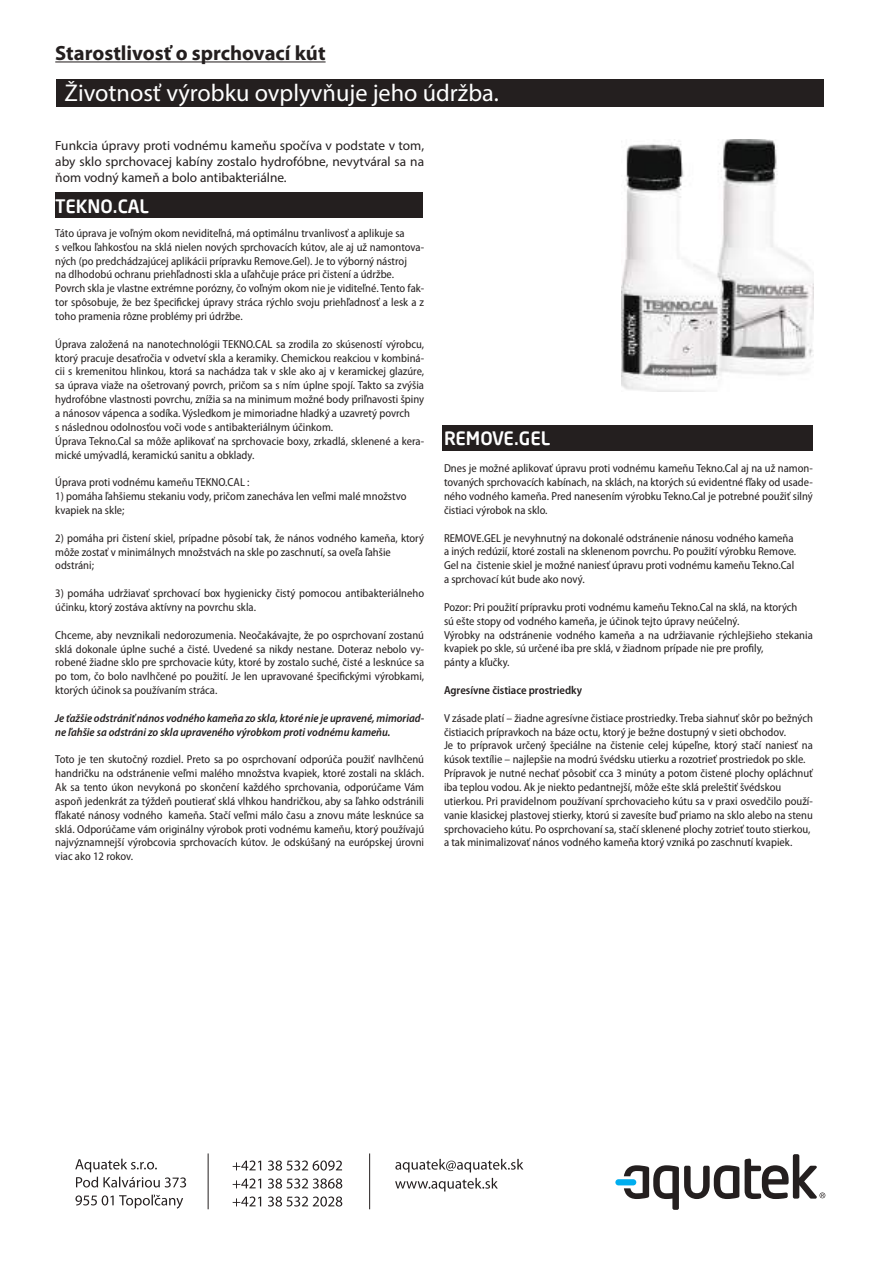
<style>
.page{position:relative;width:893px;height:1263px;background:#fff}
.page>*{position:absolute;margin:0;border:0;box-sizing:border-box;transform-origin:0 0}
.t1{font:24.3px "Myriad Pro";color:#fff}
.t2{font:700 20.7px "Myriad Pro";color:#241f1f}
.t3{font:500 18.15px "Neo Sans Pro";color:#fff}
.t4{font:13.35px/16px "Myriad Pro";color:#241f1f;text-align:justify}
.t5{font:semi-condensed 11.55px/13.8px "Myriad Pro";color:#241f1f}
.t6{font:italic 600 semi-condensed 11.55px/13.8px "Myriad Pro";color:#241f1f}
.t7{font:600 semi-condensed 11.55px "Myriad Pro";color:#241f1f}
</style>
<div class="page">
<div style="left:442px;top:425px;width:371px;height:25px;background:#241f1f"></div>
<div style="left:55px;top:193px;width:368px;height:25px;background:#241f1f"></div>
<img style="left:621px;top:140px;width:193px;height:251px">
<hr style="left:55px;top:61px;width:271px;height:1px;background:#241f1f">
<div style="left:56px;top:79px;width:767px;height:28px;background:#241f1f"></div>
<svg style="left:233px;top:1196px;width:109px;height:10px"></svg>
<svg style="left:233px;top:1178px;width:109px;height:10px"></svg>
<svg style="left:233px;top:1160px;width:109px;height:10px"></svg>
<svg style="left:395px;top:1159px;width:128px;height:13px"></svg>
<svg style="left:395px;top:1178px;width:103px;height:13px"></svg>
<svg style="left:75px;top:1194px;width:108px;height:14px"></svg>
<svg style="left:75px;top:1159px;width:111px;height:28px"></svg>
<hr style="left:208px;top:1153px;width:1px;height:56px;background:#241f1f">
<hr style="left:369px;top:1153px;width:1px;height:56px;background:#241f1f">
<svg style="left:624px;top:1154px;width:201px;height:56px"></svg>
<div style="left:615px;top:1179px;width:21px;height:6px;background:#00aeef;border-radius:3px"></div>
<h2 class="t2" style="left:55px;top:39px;width:272px">Starostlivosť o sprchovací kút</h2>
<h1 class="t1" style="left:65px;top:77px;width:436px">Životnosť výrobku ovplyvňuje jeho údržba.</h1>
<p class="t4" style="left:55px;top:137px;width:370px">Funkcia úpravy proti vodnému kameňu spočíva v podstate v tom, aby sklo sprchovacej kabíny zostalo hydrofóbne, nevytváral sa na ňom vodný kameň a bolo antibakteriálne.</p>
<h3 class="t3" style="left:55px;top:195px;width:95px">TEKNO.CAL</h3>
<p class="t5" style="left:55px;top:226px;width:370px">Táto úprava je voľným okom neviditeľná, má optimálnu trvanlivosť a aplikuje sa<br>s veľkou ľahkosťou na sklá nielen nových sprchovacích kútov, ale aj už namontova&shy;ných (po predchádzajúcej aplikácii prípravku Remove.Gel). Je to výborný nástroj<br>na dlhodobú ochranu priehľadnosti skla a uľahčuje práce pri čistení a údržbe.<br>Povrch skla je vlastne extrémne porózny, čo voľným okom nie je viditeľné. Tento fak&shy;tor spôsobuje, že bez špecifickej úpravy stráca rýchlo svoju priehľadnosť a lesk a z toho pramenia rôzne problémy pri údržbe.</p>
<p class="t5" style="left:55px;top:337px;width:370px">Úprava založená na nanotechnológii TEKNO.CAL sa zrodila zo skúseností výrobcu, ktorý pracuje desaťročia v odvetví skla a keramiky. Chemickou reakciou v kombiná&shy;cii s kremenitou hlinkou, ktorá sa nachádza tak v skle ako aj v keramickej glazúre, sa úprava viaže na ošetrovaný povrch, pričom sa s ním úplne spojí. Takto sa zvýšia hydrofóbne vlastnosti povrchu, znížia sa na minimum možné body priľnavosti špiny a nánosov vápenca a sodíka. Výsledkom je mimoriadne hladký a uzavretý povrch<br>s následnou odolnosťou voči vode s antibakteriálnym účinkom.<br>Úprava Tekno.Cal sa môže aplikovať na sprchovacie boxy, zrkadlá, sklenené a kera&shy;mické umývadlá, keramickú sanitu a obklady.</p>
<p class="t5" style="left:55px;top:475px;width:196px">Úprava proti vodnému kameňu TEKNO.CAL :</p>
<p class="t5" style="left:55px;top:489px;width:353px">1) pomáha ľahšiemu stekaniu vody, pričom zanecháva len veľmi malé množstvo kvapiek na skle;</p>
<p class="t5" style="left:55px;top:531px;width:370px">2) pomáha pri čistení skiel, prípadne pôsobí tak, že nános vodného kameňa, ktorý môže zostať v minimálnych množstvách na skle po zaschnutí, sa oveľa ľahšie odstráni;</p>
<p class="t5" style="left:55px;top:586px;width:370px">3) pomáha udržiavať sprchovací box hygienicky čistý pomocou antibakteriálneho účinku, ktorý zostáva aktívny na povrchu skla.</p>
<p class="t5" style="left:55px;top:628px;width:370px;text-align:justify">Chceme, aby nevznikali nedorozumenia. Neočakávajte, že po osprchovaní zostanú sklá dokonale úplne suché a čisté. Uvedené sa nikdy nestane. Doteraz nebolo vy&shy;robené žiadne sklo pre sprchovacie kúty, ktoré by zostalo suché, čisté a lesknúce sa po tom, čo bolo navlhčené po použití. Je len upravované špecifickými výrobkami, ktorých účinok sa používaním stráca.</p>
<p class="t6" style="left:55px;top:711px;width:370px">Je ťažšie odstrániť nános vodného kameňa zo skla, ktoré nie je upravené, mimoriad&shy;ne ľahšie sa odstráni zo skla upraveného výrobkom proti vodnému kameňu.</p>
<p class="t5" style="left:55px;top:752px;width:370px;text-align:justify">Toto je ten skutočný rozdiel. Preto sa po osprchovaní odporúča použiť navlhčenú handričku na odstránenie veľmi malého množstva kvapiek, ktoré zostali na sklách.<br>Ak sa tento úkon nevykoná po skončení každého sprchovania, odporúčame Vám aspoň jedenkrát za týždeň poutierať sklá vlhkou handričkou, aby sa ľahko odstránili fľakaté nánosy vodného kameňa. Stačí veľmi málo času a znovu máte lesknúce sa sklá. Odporúčame vám originálny výrobok proti vodnému kameňu, ktorý používajú najvýznamnejší výrobcovia sprchovacích kútov. Je odskúšaný na európskej úrovni viac ako 12 rokov.</p>
<h3 class="t3" style="left:444px;top:427px;width:108px">REMOVE.GEL</h3>
<p class="t5" style="left:444px;top:461px;width:370px;text-align:justify">Dnes je možné aplikovať úpravu proti vodnému kameňu Tekno.Cal aj na už namon&shy;tovaných sprchovacích kabínach, na sklách, na ktorých sú evidentné fľaky od usade&shy;ného vodného kameňa. Pred nanesením výrobku Tekno.Cal je potrebné použiť silný čistiaci výrobok na sklo.</p>
<p class="t5" style="left:444px;top:531px;width:354px">REMOVE.GEL je nevyhnutný na dokonalé odstránenie nánosu vodného kameňa a iných redúzií, ktoré zostali na sklenenom povrchu. Po použití výrobku Remove.<br>Gel na čistenie skiel je možné naniesť úpravu proti vodnému kameňu Tekno.Cal a sprchovací kút bude ako nový.</p>
<p class="t5" style="left:444px;top:600px;width:370px">Pozor: Pri použití prípravku proti vodnému kameňu Tekno.Cal na sklá, na ktorých<br>sú ešte stopy od vodného kameňa, je účinok tejto úpravy neúčelný.<br>Výrobky na odstránenie vodného kameňa a na udržiavanie rýchlejšieho stekania kvapiek po skle, sú určené iba pre sklá, v žiadnom prípade nie pre profily,<br>pánty a kľučky.</p>
<p class="t7" style="left:444px;top:683px;width:140px">Agresívne čistiace prostriedky</p>
<p class="t5" style="left:444px;top:711px;width:370px">V zásade platí – žiadne agresívne čistiace prostriedky. Treba siahnuť skôr po bežných čistiacich prípravkoch na báze octu, ktorý je bežne dostupný v sieti obchodov.<br>Je to prípravok určený špeciálne na čistenie celej kúpeľne, ktorý stačí naniesť na kúsok textílie – najlepšie na modrú švédsku utierku a rozotrieť prostriedok po skle.<br>Prípravok je nutné nechať pôsobiť cca 3 minúty a potom čistené plochy opláchnuť iba teplou vodou. Ak je niekto pedantnejší, môže ešte sklá preleštiť švédskou utierkou. Pri pravidelnom používaní sprchovacieho kútu sa v praxi osvedčilo použí&shy;vanie klasickej plastovej stierky, ktorú si zavesíte buď priamo na sklo alebo na stenu sprchovacieho kútu. Po osprchovaní sa, stačí sklenené plochy zotrieť touto stierkou, a tak minimalizovať nános vodného kameňa ktorý vzniká po zaschnutí kvapiek.</p>
</div>
